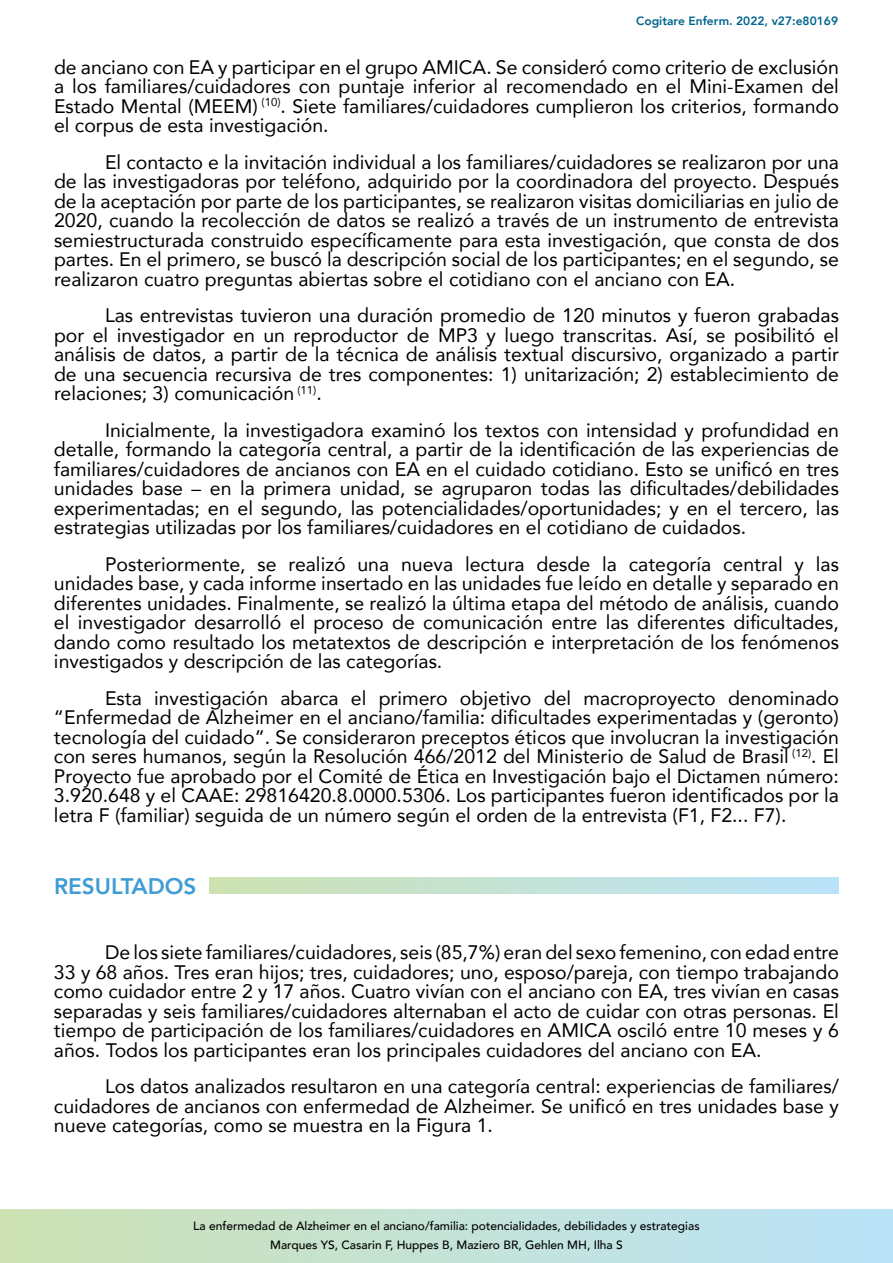
<style>
.page{position:relative;width:893px;height:1263px;background:#fff}
.page>*{position:absolute;margin:0;border:0;box-sizing:border-box;transform-origin:0 0}
.t1{font:800 22.5px "Avenir";color:#409cd4}
.t2{font:19.5px/19.5px "Avenir";color:#000;text-align:justify}
.t3{font:500 12px/18.6px "Avenir";color:#000;text-align:center}
.t4{font:800 12px "Avenir";color:#00658f}
</style>
<div class="page">
<svg style="left:0;top:1209px;width:893px;height:54px;background:#c4e2d6"></svg>
<div style="left:210px;top:877px;width:629px;height:17px;background:linear-gradient(to right,#cee2b2,#bae3fb)"></div>
<p class="t4" style="left:636px;top:12px;width:203px">Cogitare Enferm. 2022, v27:e80169</p>
<p class="t2" style="left:54px;top:56px;width:786px">de anciano con EA y participar en el grupo AMICA. Se consideró como criterio de exclusión a los familiares/cuidadores con puntaje inferior al recomendado en el Mini-Examen del Estado Mental (MEEM) <sup>(10)</sup>. Siete familiares/cuidadores cumplieron los criterios, formando el corpus de esta investigación.</p>
<p class="t2" style="left:54px;top:151px;width:786px;text-indent:51px">El contacto e la invitación individual a los familiares/cuidadores se realizaron por una de las investigadoras por teléfono, adquirido por la coordinadora del proyecto. Después de la aceptación por parte de los participantes, se realizaron visitas domiciliarias en julio de 2020, cuando la recolección de datos se realizó a través de un instrumento de entrevista semiestructurada construido específicamente para esta investigación, que consta de dos partes. En el primero, se buscó la descripción social de los participantes; en el segundo, se realizaron cuatro preguntas abiertas sobre el cotidiano con el anciano con EA.</p>
<p class="t2" style="left:54px;top:305px;width:786px;text-indent:51px">Las entrevistas tuvieron una duración promedio de 120 minutos y fueron grabadas por el investigador en un reproductor de MP3 y luego transcritas. Así, se posibilitó el análisis de datos, a partir de la técnica de análisis textual discursivo, organizado a partir de una secuencia recursiva de tres componentes: 1) unitarización; 2) establecimiento de relaciones; 3) comunicación <sup>(11)</sup>.</p>
<p class="t2" style="left:54px;top:419px;width:786px;text-indent:51px">Inicialmente, la investigadora examinó los textos con intensidad y profundidad en detalle, formando la categoría central, a partir de la identificación de las experiencias de familiares/cuidadores de ancianos con EA en el cuidado cotidiano. Esto se unificó en tres unidades base – en la primera unidad, se agruparon todas las dificultades/debilidades experimentadas; en el segundo, las potencialidades/oportunidades; y en el tercero, las estrategias utilizadas por los familiares/cuidadores en el cotidiano de cuidados.</p>
<p class="t2" style="left:54px;top:553px;width:786px;text-indent:51px">Posteriormente, se realizó una nueva lectura desde la categoría central y las unidades base, y cada informe insertado en las unidades fue leído en detalle y separado en diferentes unidades. Finalmente, se realizó la última etapa del método de análisis, cuando el investigador desarrolló el proceso de comunicación entre las diferentes dificultades, dando como resultado los metatextos de descripción e interpretación de los fenómenos investigados y descripción de las categorías.</p>
<p class="t2" style="left:54px;top:687px;width:786px;text-indent:51px">Esta investigación abarca el primero objetivo del macroproyecto denominado “Enfermedad de Alzheimer en el anciano/familia: dificultades experimentadas y (geronto) tecnología del cuidado”. Se consideraron preceptos éticos que involucran la investigación con seres humanos, según la Resolución 466/2012 del Ministerio de Salud de Brasil <sup>(12)</sup>. El Proyecto fue aprobado por el Comité de Ética en Investigación bajo el Dictamen número:<br>3.920.648 y el CAAE: 29816420.8.0000.5306. Los participantes fueron identificados por la letra F (familiar) seguida de un número según el orden de la entrevista (F1, F2... F7).</p>
<p class="t1" style="left:54px;top:868px;width:144px">RESULTADOS</p>
<p class="t2" style="left:54px;top:942px;width:786px;text-indent:51px">De los siete familiares/cuidadores, seis (85,7%) eran del sexo femenino, con edad entre 33 y 68 años. Tres eran hijos; tres, cuidadores; uno, esposo/pareja, con tiempo trabajando como cuidador entre 2 y 17 años. Cuatro vivían con el anciano con EA, tres vivían en casas separadas y seis familiares/cuidadores alternaban el acto de cuidar con otras personas. El tiempo de participación de los familiares/cuidadores en AMICA osciló entre 10 meses y 6 años. Todos los participantes eran los principales cuidadores del anciano con EA.</p>
<p class="t2" style="left:54px;top:1076px;width:786px;text-indent:51px">Los datos analizados resultaron en una categoría central: experiencias de familiares/ cuidadores de ancianos con enfermedad de Alzheimer. Se unificó en tres unidades base y nueve categorías, como se muestra en la Figura 1.</p>
<p class="t3" style="left:193px;top:1216px;width:508px">La enfermedad de Alzheimer en el anciano/familia: potencialidades, debilidades y estrategias<br>Marques YS, Casarin F, Huppes B, Maziero BR, Gehlen MH, Ilha S</p>
</div>
